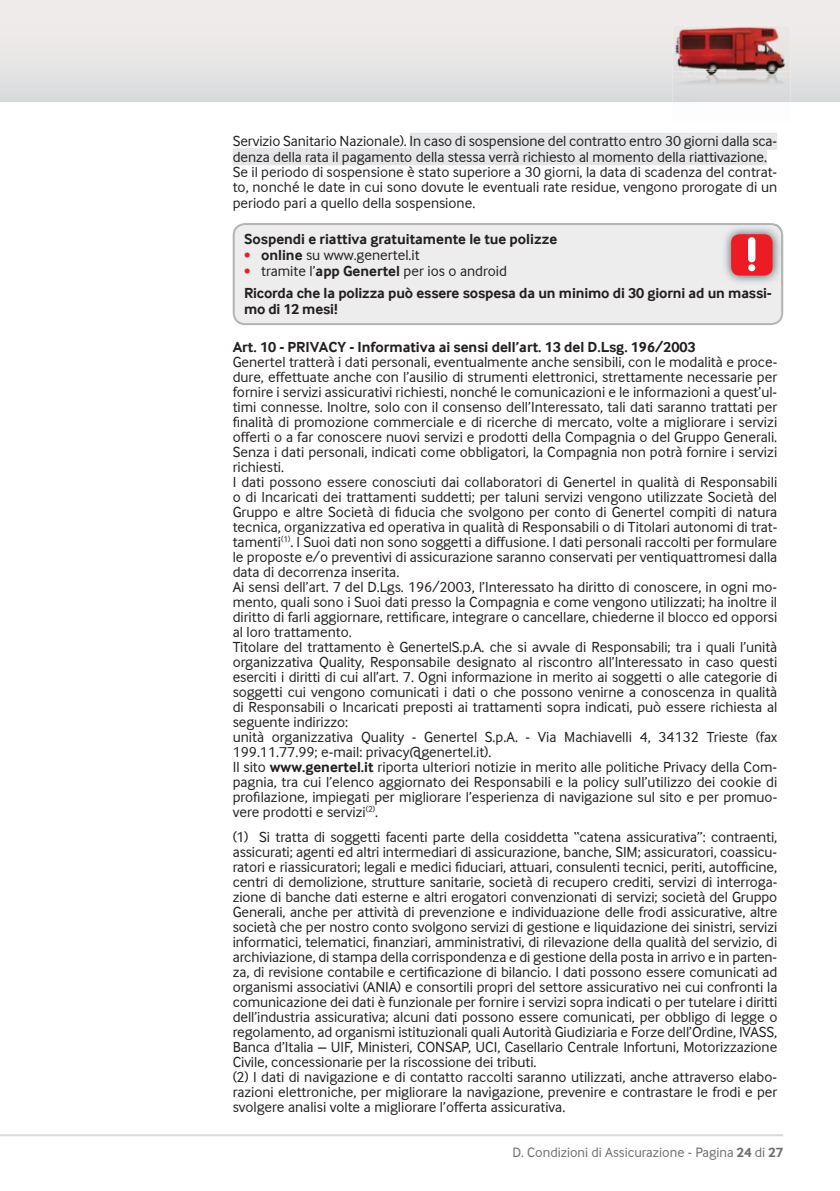
<style>
.page{position:relative;width:840px;height:1191px;background:#fff}
.page>*{position:absolute;margin:0;border:0;box-sizing:border-box;transform-origin:0 0}
.t1{font:15px/15px "Inter Face Da Ma";letter-spacing:-.005em;color:#231f20}
.t2{font:700 15px/21.6px "Inter Face Da Ma";color:#231f20}
.t3{font:14px "Inter Face Da Ma";color:#6d6e70}
.s1{font-size:13px;color:#ed1c24}
.s2{font-weight:700}
.s3{font-weight:400;font-size:13px;color:#ed1c24}
.s4{font-weight:400}
</style>
<div class="page">
<svg style="left:0;top:0;width:839px;height:102px;background:#e7e5e5"></svg>
<hr style="left:0;top:1134px;width:782px;height:2px;background:#d6d9da">
<img style="left:672px;top:26px;width:117px;height:46px">
<img style="left:693px;top:69px;width:32px;height:3px">
<img style="left:694px;top:71px;width:75px;height:1px">
<img style="left:672px;top:76px;width:117px;height:26px">
<img style="left:696px;top:76px;width:29px;height:2px">
<img style="left:672px;top:72px;width:117px;height:4px">
<img style="left:682px;top:72px;width:100px;height:4px">
<img style="left:694px;top:72px;width:31px;height:4px">
<div style="left:409px;top:133px;width:367px;height:17px;background:#e5e6e7"></div>
<div style="left:232px;top:148px;width:534px;height:17px;background:#e5e6e7"></div>
<div style="left:232px;top:223px;width:550px;height:102px;background:#ededee"></div>
<img style="left:721px;top:225px;width:60px;height:60px">
<div style="left:730px;top:234px;width:42px;height:41px;background:#ed1c24;border-radius:9px"></div>
<svg style="left:747px;top:237px;width:8px;height:25px"></svg>
<svg style="left:747px;top:264px;width:7px;height:7px"></svg>
<p class="t1" style="left:232px;top:133px;width:546px">Servizio Sanitario Nazionale). In caso di sospensione del contratto entro 30 giorni dalla sca&shy;denza della rata il pagamento della stessa verrà richiesto al momento della riattivazione.<br>Se il periodo di sospensione è stato superiore a 30 giorni, la data di scadenza del contrat&shy;to, nonché le date in cui sono dovute le eventuali rate residue, vengono prorogate di un periodo pari a quello della sospensione.</p>
<p class="t2" style="left:244px;top:228px;width:314px">Sospendi e riattiva gratuitamente le tue polizze</p>
<p class="t1" style="left:244px;top:248px;width:177px"><span class="s1">•</span> <span class="s2">online</span> su www.genertel.it</p>
<p class="t2" style="left:244px;top:260px;width:529px"><span class="s3">•</span> <span class="s4">tramite l’</span>app Genertel <span class="s4">per ios o android<br></span>Ricorda che la polizza può essere sospesa da un minimo di 30 giorni ad un massi-</p>
<p class="t2" style="left:244px;top:298px;width:95px">mo di 12 mesi!</p>
<p class="t2" style="left:232px;top:336px;width:464px">Art. 10 - PRIVACY - Informativa ai sensi dell’art. 13 del D.Lsg. 196/2003</p>
<p class="t1" style="left:232px;top:354px;width:546px">Genertel tratterà i dati personali, eventualmente anche sensibili, con le modalità e proce&shy;dure, effettuate anche con l’ausilio di strumenti elettronici, strettamente necessarie per fornire i servizi assicurativi richiesti, nonché le comunicazioni e le informazioni a quest’ul&shy;timi connesse. Inoltre, solo con il consenso dell’Interessato, tali dati saranno trattati per finalità di promozione commerciale e di ricerche di mercato, volte a migliorare i servizi offerti o a far conoscere nuovi servizi e prodotti della Compagnia o del Gruppo Generali.<br>Senza i dati personali, indicati come obbligatori, la Compagnia non potrà fornire i servizi richiesti.<br>I dati possono essere conosciuti dai collaboratori di Genertel in qualità di Responsabili o di Incaricati dei trattamenti suddetti; per taluni servizi vengono utilizzate Società del Gruppo e altre Società di fiducia che svolgono per conto di Genertel compiti di natura tecnica, organizzativa ed operativa in qualità di Responsabili o di Titolari autonomi di trat&shy;tamenti<sup>(1)</sup>. I Suoi dati non sono soggetti a diffusione. I dati personali raccolti per formulare le proposte e/o preventivi di assicurazione saranno conservati per ventiquattromesi dalla data di decorrenza inserita.<br>Ai sensi dell’art. 7 del D.Lgs. 196/2003, l’Interessato ha diritto di conoscere, in ogni mo&shy;mento, quali sono i Suoi dati presso la Compagnia e come vengono utilizzati; ha inoltre il diritto di farli aggiornare, rettificare, integrare o cancellare, chiederne il blocco ed opporsi al loro trattamento.<br>Titolare del trattamento è GenertelS.p.A. che si avvale di Responsabili; tra i quali l’unità organizzativa Quality, Responsabile designato al riscontro all’Interessato in caso questi eserciti i diritti di cui all’art. 7. Ogni informazione in merito ai soggetti o alle categorie di soggetti cui vengono comunicati i dati o che possono venirne a conoscenza in qualità di Responsabili o Incaricati preposti ai trattamenti sopra indicati, può essere richiesta al seguente indirizzo:<br>unità organizzativa Quality - Genertel S.p.A. - Via Machiavelli 4, 34132 Trieste (fax 199.11.77.99; e-mail: privacy@genertel.it).<br>Il sito <span class="s2">www.genertel.it</span> riporta ulteriori notizie in merito alle politiche Privacy della Com&shy;pagnia, tra cui l’elenco aggiornato dei Responsabili e la policy sull’utilizzo dei cookie di profilazione, impiegati per migliorare l’esperienza di navigazione sul sito e per promuo&shy;vere prodotti e servizi<sup>(2)</sup>.</p>
<p class="t1" style="left:232px;top:829px;width:546px">(1) Si tratta di soggetti facenti parte della cosiddetta “catena assicurativa”: contraenti, assicurati; agenti ed altri intermediari di assicurazione, banche, SIM; assicuratori, coassicu&shy;ratori e riassicuratori; legali e medici fiduciari, attuari, consulenti tecnici, periti, autofficine, centri di demolizione, strutture sanitarie, società di recupero crediti, servizi di interroga&shy;zione di banche dati esterne e altri erogatori convenzionati di servizi; società del Gruppo Generali, anche per attività di prevenzione e individuazione delle frodi assicurative, altre società che per nostro conto svolgono servizi di gestione e liquidazione dei sinistri, servizi informatici, telematici, finanziari, amministrativi, di rilevazione della qualità del servizio, di archiviazione, di stampa della corrispondenza e di gestione della posta in arrivo e in parten&shy;za, di revisione contabile e certificazione di bilancio. I dati possono essere comunicati ad organismi associativi (ANIA) e consortili propri del settore assicurativo nei cui confronti la comunicazione dei dati è funzionale per fornire i servizi sopra indicati o per tutelare i diritti dell’industria assicurativa; alcuni dati possono essere comunicati, per obbligo di legge o regolamento, ad organismi istituzionali quali Autorità Giudiziaria e Forze dell’Ordine, IVASS, Banca d’Italia – UIF, Ministeri, CONSAP, UCI, Casellario Centrale Infortuni, Motorizzazione Civile, concessionarie per la riscossione dei tributi.<br>(2) I dati di navigazione e di contatto raccolti saranno utilizzati, anche attraverso elabo&shy;razioni elettroniche, per migliorare la navigazione, prevenire e contrastare le frodi e per svolgere analisi volte a migliorare l’offerta assicurativa.</p>
<p class="t3" style="left:512px;top:1144px;width:272px">D. Condizioni di Assicurazione - Pagina <span class="s2">24</span> di <span class="s2">27</span></p>
</div>
